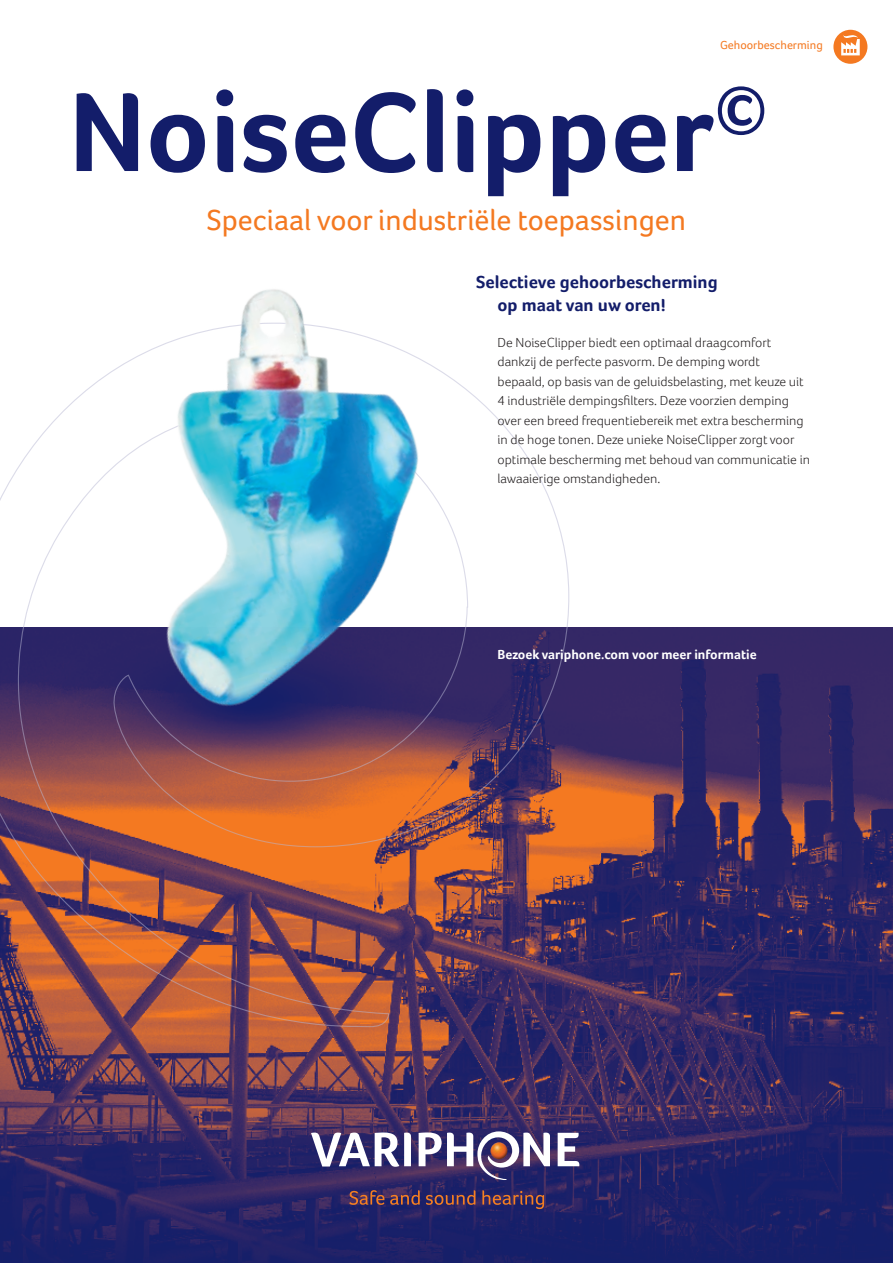
<style>
.page{position:relative;width:893px;height:1263px;background:#fff}
.page>*{position:absolute;margin:0;border:0;box-sizing:border-box;transform-origin:0 0}
.t1{font:700 115.5px "Foco";color:#131d6a}
.t2{font:30px "Foco";color:#f47921}
.t3{font:700 18px/22.5px "Foco";color:#131d6a}
.t4{font:300 13.5px/19.5px "Foco";color:#231f20}
.t5{font:700 13.5px "Foco";color:#fff}
.t6{font:12px "Foco";color:#f47921}
</style>
<div class="page">
<img style="left:0;top:627px;width:893px;height:636px">
<svg style="left:0;top:474px;width:570px;height:555px;background:#9e594d"></svg>
<img style="left:13px;top:289px;width:525px;height:457px">
<div style="left:833px;top:30px;width:34px;height:34px;background:#f47921;border-radius:50%"></div>
<svg style="left:841px;top:35px;width:19px;height:20px"></svg>
<svg style="left:558px;top:1133px;width:21px;height:33px"></svg>
<svg style="left:311px;top:1132px;width:100px;height:35px"></svg>
<svg style="left:419px;top:1131px;width:131px;height:49px"></svg>
<img style="left:490px;top:1142px;width:17px;height:17px;border-radius:9px">
<svg style="left:349px;top:1190px;width:35px;height:15px"></svg>
<svg style="left:390px;top:1190px;width:30px;height:15px"></svg>
<svg style="left:426px;top:1190px;width:49px;height:15px"></svg>
<svg style="left:482px;top:1190px;width:62px;height:19px"></svg>
<p class="t6" style="left:720px;top:38px;width:104px">Gehoorbescherming</p>
<h1 class="t1" style="left:69px;top:64px;width:701px">NoiseClipper<sup>©</sup></h1>
<h2 class="t2" style="left:207px;top:202px;width:481px">Speciaal voor industriële toepassingen</h2>
<h3 class="t3" style="left:497px;top:270px;width:222px;text-indent:-21px">Selectieve gehoorbescherming op maat van uw oren!</h3>
<p class="t4" style="left:497px;top:332px;width:314px">De NoiseClipper biedt een optimaal draagcomfort dankzij de perfecte pasvorm. De demping wordt bepaald, op basis van de geluidsbelasting, met keuze uit 4 industriële dempingsfilters. Deze voorzien demping over een breed frequentiebereik met extra bescherming in de hoge tonen. Deze unieke NoiseClipper zorgt voor optimale bescherming met behoud van communicatie in lawaaierige omstandigheden.</p>
<p class="t5" style="left:497px;top:646px;width:261px">Bezoek variphone.com voor meer informatie</p>
</div>
